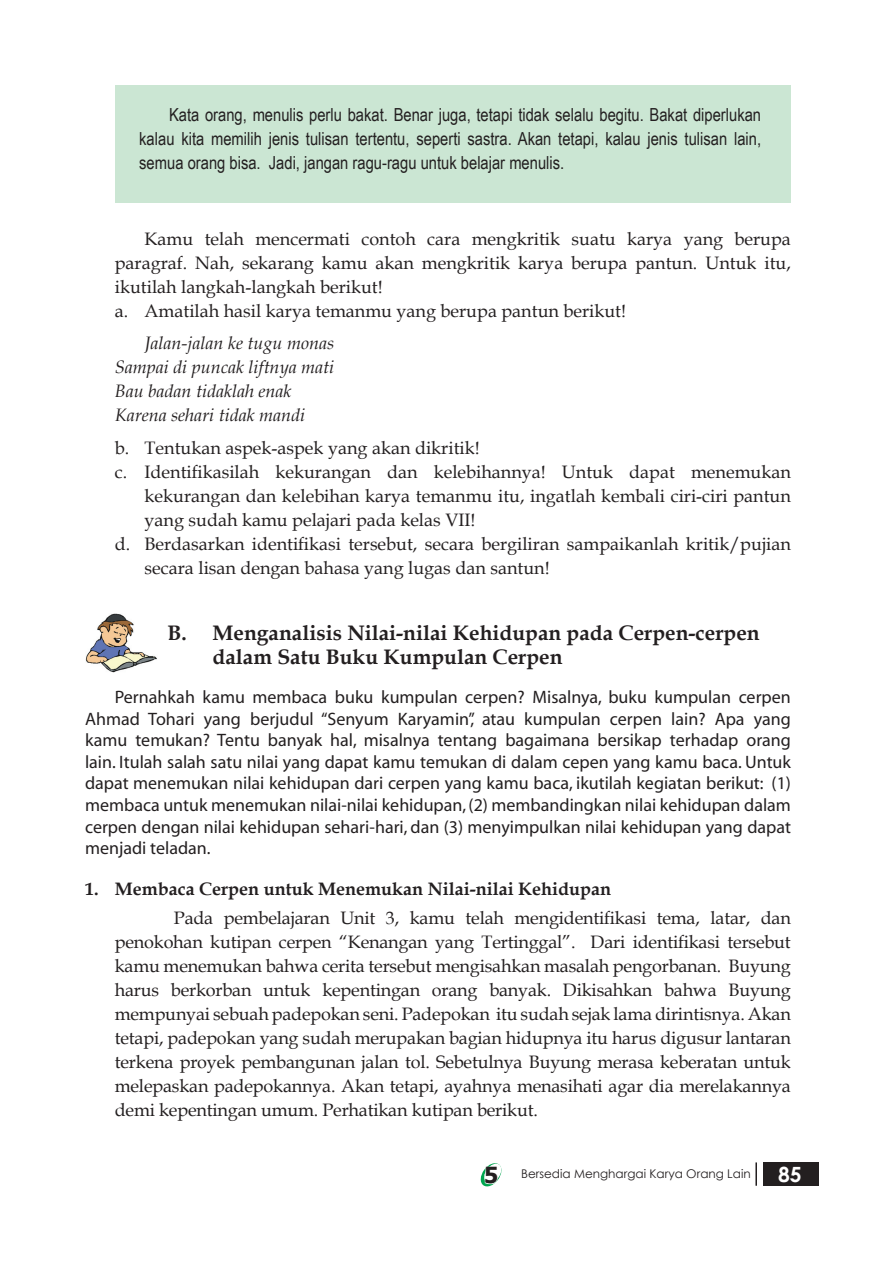
<style>
.page{position:relative;width:893px;height:1263px;background:#fff}
.page>*{position:absolute;margin:0;border:0;box-sizing:border-box;transform-origin:0 0}
.sub_bab{font:700 21px/24px "Book Antiqua";color:#231f20}
.t1{font:700 21px "Century Gothic";color:#fff}
.isi_2{font:18px/24px "Book Antiqua";color:#231f20;text-align:justify}
.pengantar_2{font:18px/21.6px "Myriad";color:#231f20;text-align:justify}
.soal_2{font:18px/24px "Book Antiqua";color:#231f20;text-align:justify}
.rubrikasi{font:18px/24px "Arial Narrow";color:#231f20;text-align:justify}
.isi_3{font:italic 18px "Book Antiqua";color:#231f20}
.sub_sub_bab{font:700 18px "Book Antiqua";color:#231f20}
.soal{font:18px "Book Antiqua";color:#231f20}
.soal-2{font:italic 18px "Book Antiqua";color:#231f20}
.t2{font:12px "Century Gothic";color:#231f20}
.s1{font-family:"Tahoma";font-weight:700;font-size:22.2px}
</style>
<div class="page">
<div style="left:763px;top:1162px;width:55px;height:24px;background:#231f20"></div>
<hr style="left:755px;top:1162px;width:2px;height:24px;background:#231f20">
<svg style="left:480px;top:1163px;width:22px;height:24px"></svg>
<img style="left:85px;top:614px;width:72px;height:59px">
<div style="left:116px;top:85px;width:675px;height:117px;background:#cbe6d3"></div>
<p class="rubrikasi" style="left:139px;top:102px;width:623px;text-indent:30px">Kata orang, menulis perlu bakat. Benar juga, tetapi tidak selalu begitu. Bakat diperlukan kalau kita memilih jenis tulisan tertentu, seperti sastra. Akan tetapi, kalau jenis tulisan lain, semua orang bisa. Jadi, jangan ragu-ragu untuk belajar menulis.</p>
<p class="isi_2" style="left:115px;top:226px;width:678px;text-indent:30px">Kamu telah mencermati contoh cara mengkritik suatu karya yang berupa paragraf. Nah, sekarang kamu akan mengkritik karya berupa pantun. Untuk itu, ikutilah langkah-langkah berikut!</p>
<p class="isi_2" style="left:115px;top:298px;width:513px">a. Amatilah hasil karya temanmu yang berupa pantun berikut!</p>
<p class="soal-2" style="left:145px;top:331px;width:191px">Jalan-jalan ke tugu monas</p>
<p class="isi_3" style="left:115px;top:355px;width:221px">Sampai di puncak liftnya mati</p>
<p class="isi_3" style="left:115px;top:379px;width:178px">Bau badan tidaklah enak</p>
<p class="isi_3" style="left:115px;top:403px;width:192px">Karena sehari tidak mandi</p>
<p class="soal" style="left:115px;top:435px;width:366px">b. Tentukan aspek-aspek yang akan dikritik!</p>
<p class="soal_2" style="left:145px;top:459px;width:648px;text-indent:-30px">c. Identifikasilah kekurangan dan kelebihannya! Untuk dapat menemukan kekurangan dan kelebihan karya temanmu itu, ingatlah kembali ciri-ciri pantun yang sudah kamu pelajari pada kelas VII!</p>
<p class="soal_2" style="left:145px;top:531px;width:648px;text-indent:-30px">d. Berdasarkan identifikasi tersebut, secara bergiliran sampaikanlah kritik/pujian secara lisan dengan bahasa yang lugas dan santun!</p>
<p class="sub_bab" style="left:213px;top:621px;width:549px;text-indent:-45px">B. Menganalisis Nilai-nilai Kehidupan pada Cerpen-cerpen dalam Satu Buku Kumpulan Cerpen</p>
<p class="pengantar_2" style="left:85px;top:687px;width:707px;text-indent:30px">Pernahkah kamu membaca buku kumpulan cerpen? Misalnya, buku kumpulan cerpen Ahmad Tohari yang berjudul “Senyum Karyamin”, atau kumpulan cerpen lain? Apa yang kamu temukan? Tentu banyak hal, misalnya tentang bagaimana bersikap terhadap orang lain. Itulah salah satu nilai yang dapat kamu temukan di dalam cepen yang kamu baca. Untuk dapat menemukan nilai kehidupan dari cerpen yang kamu baca, ikutilah kegiatan berikut: (1) membaca untuk menemukan nilai-nilai kehidupan, (2) membandingkan nilai kehidupan dalam cerpen dengan nilai kehidupan sehari-hari, dan (3) menyimpulkan nilai kehidupan yang dapat menjadi teladan.</p>
<p class="sub_sub_bab" style="left:85px;top:877px;width:528px">1. Membaca Cerpen untuk Menemukan Nilai-nilai Kehidupan</p>
<p class="isi_2" style="left:115px;top:905px;width:678px;text-indent:59px">Pada pembelajaran Unit 3, kamu telah mengidentifikasi tema, latar, dan penokohan kutipan cerpen “Kenangan yang Tertinggal”. Dari identifikasi tersebut kamu menemukan bahwa cerita tersebut mengisahkan masalah pengorbanan. Buyung harus berkorban untuk kepentingan orang banyak. Dikisahkan bahwa Buyung mempunyai sebuah padepokan seni. Padepokan itu sudah sejak lama dirintisnya. Akan tetapi, padepokan yang sudah merupakan bagian hidupnya itu harus digusur lantaran terkena proyek pembangunan jalan tol. Sebetulnya Buyung merasa keberatan untuk melepaskan padepokannya. Akan tetapi, ayahnya menasihati agar dia merelakannya demi kepentingan umum. Perhatikan kutipan berikut.</p>
<p class="t2" style="left:484px;top:1166px;width:268px"><span class="s1">5</span> Bersedia Menghargai Karya Orang Lain</p>
<p class="t1" style="left:778px;top:1158px;width:25px">85</p>
</div>
